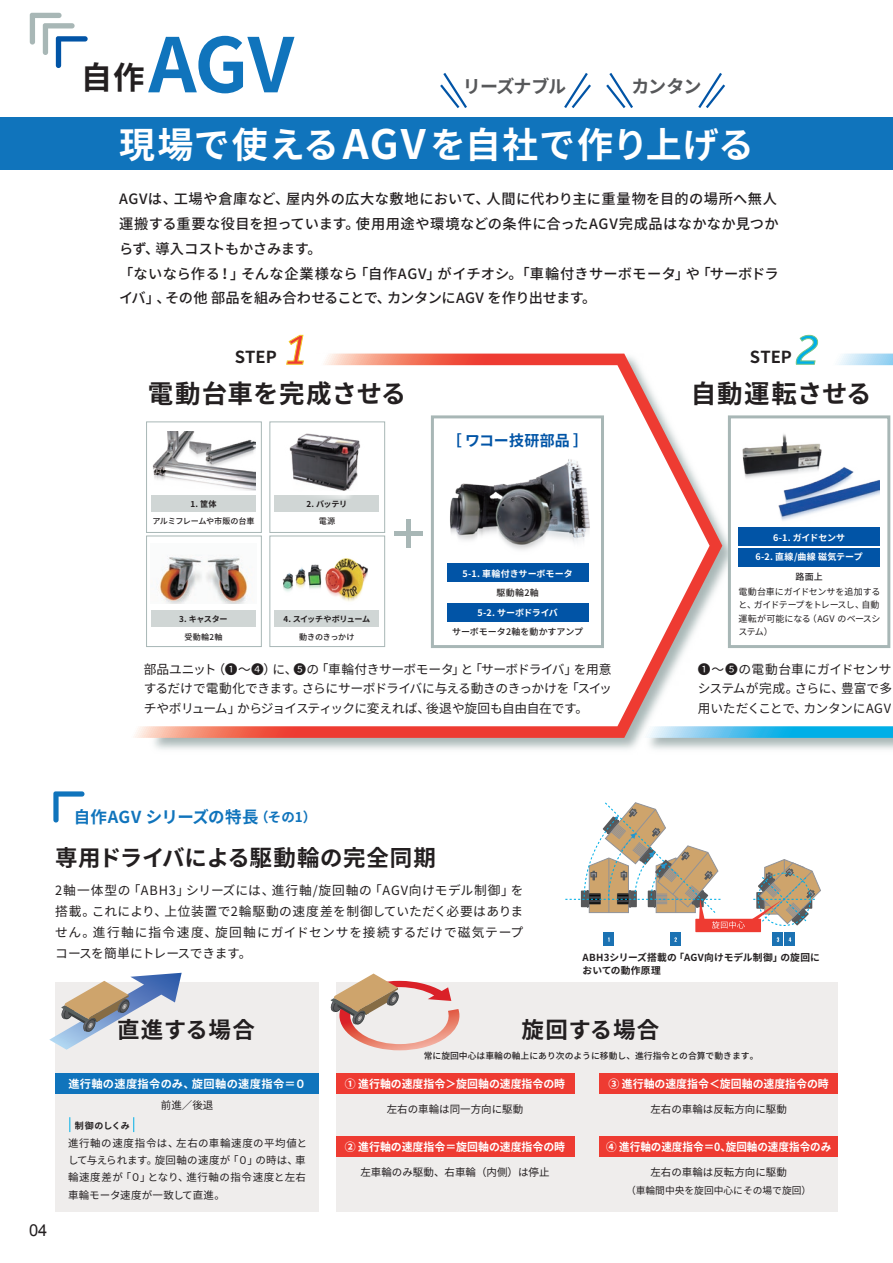
<style>
.page{position:relative;width:893px;height:1263px;background:#fff}
.page>*{position:absolute;margin:0;border:0;box-sizing:border-box;transform-origin:0 0}
.t1{font:700 75px "Toshiba Sans JP";color:#1074bc}
.t2{font:700 36px "Toshiba Sans JP";letter-spacing:.025em;color:#fff}
.t3{font:700 31.5px "Toshiba Sans JP";color:#231f20}
.t4{font:700 25.5px "Toshiba Sans JP";letter-spacing:.01em;color:#231f20}
.t5{font:700 22.5px "Toshiba Sans JP";letter-spacing:.02em;color:#231f20}
.t6{font:700 18px "Toshiba Sans JP";letter-spacing:-.045em;color:#57585a}
.t7{font:700 16.65px "Toshiba Sans JP";color:#231f20}
.t8{font:700 16.5px "Toshiba Sans JP";letter-spacing:.01em;color:#1074bc}
.t9{font:16.5px "Arial";color:#231f20}
.t10{font:700 15px "Toshiba Sans JP";letter-spacing:.005em;color:#0154a6}
.t11{font:500 14.25px/24.8px "Toshiba Sans JP";letter-spacing:.015em;color:#231f20}
.t12{font:12.75px/19.5px "Toshiba Sans JP";letter-spacing:-.01em;color:#231f20;text-align:justify}
.t13{font:700 11.25px "Toshiba Sans JP";color:#fff}
.t14{font:700 11.25px "Toshiba Sans JP";color:#fff;scale:.94 1}
.t15{font:700 11.25px "Toshiba Sans JP";letter-spacing:.03em;color:#fff}
.t16{font:10.5px/17.2px "Toshiba Sans JP";letter-spacing:.035em;color:#231f20}
.t17{font:10.5px "Toshiba Sans JP";color:#231f20}
.t18{font:700 9.75px/13.5px "Toshiba Sans JP";letter-spacing:.015em;color:#231f20}
.t19{font:9.75px "Toshiba Sans JP";color:#231f20}
.t20{font:9px/13.5px "Toshiba Sans JP";letter-spacing:-.02em;color:#231f20;text-align:justify}
.t21{font:700 9px/19.5px "Toshiba Sans JP";letter-spacing:-.005em;color:#fff;text-align:center}
.t22{font:500 9px "Toshiba Sans JP";letter-spacing:.01em;color:#231f20}
.t23{font:700 9px "Toshiba Sans JP";letter-spacing:-.035em;color:#fff}
.t24{font:700 9px "Toshiba Sans JP";letter-spacing:-.005em;color:#231f20}
.t25{font:500 8.85px "Toshiba Sans JP";color:#231f20}
.t26{font:500 8.1px "Toshiba Sans JP";letter-spacing:-.01em;color:#231f20}
.t27{font:700 8.1px "Toshiba Sans JP";letter-spacing:-.03em;color:#231f20}
.t28{font:700 8.1px "Toshiba Sans JP";letter-spacing:-.055em;color:#231f20}
.t29{font:500 8.1px "Toshiba Sans JP";letter-spacing:-.03em;color:#231f20}
.s1{font-size:40.5px}
.s2{font-size:13.5px}
</style>
<div class="page">
<div style="left:0;top:118px;width:893px;height:52px;background:#1074bc"></div>
<svg style="left:53px;top:791px;width:32px;height:31px"></svg>
<img style="left:867px;top:117px;width:26px;height:1px">
<div style="left:55px;top:982px;width:264px;height:230px;background:#efedec"></div>
<div style="left:336px;top:982px;width:502px;height:230px;background:#efedec"></div>
<div style="left:336px;top:1073px;width:238px;height:20px;background:#ee3b32"></div>
<div style="left:336px;top:1137px;width:238px;height:20px;background:#ee3b32"></div>
<div style="left:600px;top:1073px;width:238px;height:20px;background:#ee3b32"></div>
<div style="left:600px;top:1137px;width:238px;height:20px;background:#ee3b32"></div>
<div style="left:55px;top:1073px;width:264px;height:20px;background:#1074bc"></div>
<div style="left:604px;top:933px;width:10px;height:13px;background:#1b72b3"></div>
<div style="left:670px;top:933px;width:11px;height:13px;background:#1b72b3"></div>
<svg style="left:674px;top:937px;width:3px;height:5px"></svg>
<svg style="left:773px;top:933px;width:10px;height:13px"></svg>
<div style="left:785px;top:933px;width:10px;height:13px;background:#1b72b3"></div>
<div style="left:695px;top:919px;width:66px;height:13px;background:#ee3b32"></div>
<svg style="left:565px;top:802px;width:256px;height:126px"></svg>
<svg style="left:330px;top:973px;width:130px;height:77px"></svg>
<svg style="left:49px;top:973px;width:133px;height:77px"></svg>
<svg style="left:69px;top:1117px;width:1px;height:15px"></svg>
<svg style="left:133px;top:1117px;width:1px;height:15px"></svg>
<img style="left:154px;top:334px;width:629px;height:418px">
<svg style="left:135px;top:354px;width:587px;height:384px"></svg>
<svg style="left:135px;top:365px;width:575px;height:361px"></svg>
<svg style="left:286px;top:335px;width:18px;height:30px"></svg>
<svg style="left:796px;top:335px;width:22px;height:30px"></svg>
<div style="left:146px;top:421px;width:116px;height:112px;background:#fff;border:1px solid #a8b7b6"></div>
<div style="left:146px;top:536px;width:116px;height:111px;background:#fff;border:1px solid #a8b7b6"></div>
<div style="left:269px;top:421px;width:116px;height:112px;background:#fff;border:1px solid #a8b7b6"></div>
<div style="left:269px;top:536px;width:116px;height:111px;background:#fff;border:1px solid #a8b7b6"></div>
<div style="left:431px;top:415px;width:173px;height:233px;background:#fff;border:3px solid #a8b7b6"></div>
<div style="left:728px;top:415px;width:162px;height:233px;background:#fff;border:3px solid #a8b7b6"></div>
<div style="left:394px;top:531px;width:28px;height:5px;background:#a8b7b6"></div>
<div style="left:406px;top:519px;width:5px;height:29px;background:#a8b7b6"></div>
<div style="left:447px;top:563px;width:141px;height:19px;background:#0154a6"></div>
<div style="left:447px;top:603px;width:141px;height:19px;background:#0154a6"></div>
<div style="left:738px;top:527px;width:142px;height:19px;background:#0154a6"></div>
<div style="left:738px;top:548px;width:142px;height:18px;background:#0154a6"></div>
<div style="left:151px;top:495px;width:105px;height:17px;background:#d0d6d5"></div>
<div style="left:151px;top:610px;width:105px;height:17px;background:#d0d6d5"></div>
<div style="left:275px;top:495px;width:104px;height:17px;background:#d0d6d5"></div>
<div style="left:275px;top:610px;width:104px;height:17px;background:#d0d6d5"></div>
<img style="left:152px;top:431px;width:104px;height:59px">
<img style="left:268px;top:422px;width:116px;height:76px">
<img style="left:158px;top:556px;width:90px;height:47px">
<img style="left:268px;top:537px;width:116px;height:77px">
<img style="left:450px;top:441px;width:158px;height:114px">
<img style="left:730px;top:432px;width:149px;height:100px">
<svg style="left:30px;top:13px;width:58px;height:55px"></svg>
<svg style="left:698px;top:73px;width:27px;height:35px"></svg>
<svg style="left:606px;top:73px;width:27px;height:35px"></svg>
<svg style="left:564px;top:73px;width:27px;height:35px"></svg>
<svg style="left:440px;top:73px;width:27px;height:35px"></svg>
<h1 class="t1" style="left:148px;top:23px;width:147px">AGV</h1>
<h3 class="t3" style="left:81px;top:60px;width:65px">自作</h3>
<h3 class="t6" style="left:463px;top:77px;width:105px">リーズナブル</h3>
<h3 class="t6" style="left:631px;top:77px;width:71px">カンタン</h3>
<h2 class="t2" style="left:119px;top:124px;width:637px">現場で使える<span class="s1">AGV</span>を自社で作り上げる</h2>
<p class="t11" style="left:119px;top:187px;width:661px">AGVは、工場や倉庫など、屋内外の広大な敷地において、人間に代わり主に重量物を目的の場所へ無人運搬する重要な役目を担っています。使用用途や環境などの条件に合ったAGV完成品はなかなか見つからず、導入コストもかさみます。<br>「ないなら作る！」そんな企業様なら「自作AGV」がイチオシ。「車輪付きサーボモータ」や「サーボドライバ」、その他 部品を組み合わせることで、カンタンにAGV を作り出せます。</p>
<h3 class="t7" style="left:235px;top:347px;width:43px">STEP</h3>
<h3 class="t7" style="left:750px;top:347px;width:43px">STEP</h3>
<h3 class="t4" style="left:148px;top:379px;width:260px">電動台車を完成させる</h3>
<h3 class="t4" style="left:691px;top:379px;width:182px">自動運転させる</h3>
<p class="t27" style="left:191px;top:499px;width:28px">1. 筐体</p>
<p class="t26" style="left:152px;top:517px;width:104px">アルミフレームや市販の台車</p>
<p class="t27" style="left:306px;top:499px;width:42px">2. バッテリ</p>
<p class="t26" style="left:319px;top:517px;width:18px">電源</p>
<p class="t27" style="left:179px;top:615px;width:50px">3. キャスター</p>
<p class="t26" style="left:184px;top:632px;width:40px">受動輪2軸</p>
<p class="t28" style="left:283px;top:615px;width:88px">4. スイッチやボリューム</p>
<p class="t29" style="left:299px;top:632px;width:57px">動きのきっかけ</p>
<p class="t10" style="left:447px;top:432px;width:143px">［ ワコー技研部品 ］</p>
<p class="t21" style="left:462px;top:564px;width:112px">5-1. 車輪付きサーボモータ</p>
<p class="t22" style="left:496px;top:588px;width:44px">駆動輪2軸</p>
<p class="t23" style="left:477px;top:607px;width:82px">5-2. サーボドライバ</p>
<p class="t22" style="left:452px;top:627px;width:132px">サーボモータ2軸を動かすアンプ</p>
<p class="t21" style="left:755px;top:528px;width:109px">6-1. ガイドセンサ<br>6-2. 直線/曲線 磁気テープ</p>
<p class="t22" style="left:795px;top:571px;width:29px">路面上</p>
<p class="t20" style="left:738px;top:585px;width:144px">電動台車にガイドセンサを追加すると、ガイドテープをトレースし、自動運転が可能になる（AGV のベースシステム）</p>
<p class="t12" style="left:144px;top:659px;width:470px">部品ユニット（❶～❹）に、❺の「車輪付きサーボモータ」と「サーボドライバ」を用意するだけで電動化できます。さらにサーボドライバに与える動きのきっかけを「スイッチやボリューム」からジョイスティックに変えれば、後退や旋回も自由自在です。</p>
<p class="t12" style="left:698px;top:659px;width:196px">❶～❺の電動台車にガイドセンサシステムが完成。さらに、豊富で多用いただくことで、カンタンにAGV</p>
<p class="t8" style="left:74px;top:808px;width:244px">自作AGV シリーズの特長<span class="s2">（その1）</span></p>
<h3 class="t5" style="left:55px;top:845px;width:382px">専用ドライバによる駆動輪の完全同期</h3>
<p class="t12" style="left:55px;top:880px;width:470px;line-height:21px">2軸一体型の「ABH3」シリーズには、進行軸/旋回軸の「AGV向けモデル制御」を搭載。これにより、上位装置で2輪駆動の速度差を制御していただく必要はありません。進行軸に指令速度、旋回軸にガイドセンサを接続するだけで磁気テープコースを簡単にトレースできます。　　</p>
<p class="t18" style="left:583px;top:951px;width:239px">ABH3シリーズ搭載の「AGV向けモデル制御」の旋回においての動作原理</p>
<p class="t9" style="left:29px;top:1220px;width:20px">04</p>
<h3 class="t5" style="left:117px;top:1017px;width:139px">直進する場合</h3>
<h3 class="t5" style="left:522px;top:1017px;width:139px">旋回する場合</h3>
<p class="t25" style="left:424px;top:1051px;width:336px">常に旋回中心は車輪の軸上にあり次のように移動し、進行指令との合算で動きます。</p>
<p class="t15" style="left:68px;top:1077px;width:239px">進行軸の速度指令のみ、旋回軸の速度指令＝０</p>
<p class="t24" style="left:75px;top:1120px;width:56px">制御のしくみ</p>
<p class="t17" style="left:161px;top:1100px;width:54px">前進／後退</p>
<p class="t16" style="left:68px;top:1135px;width:241px">進行軸の速度指令は、左右の車輪速度の平均値として与えられます。旋回軸の速度が「０」の時は、車輪速度差が「０」となり、進行軸の指令速度と左右車輪モータ速度が一致して直進。</p>
<p class="t13" style="left:345px;top:1077px;width:222px">① 進行軸の速度指令＞旋回軸の速度指令の時</p>
<p class="t17" style="left:387px;top:1103px;width:138px">左右の車輪は同一方向に駆動</p>
<p class="t13" style="left:345px;top:1141px;width:222px">② 進行軸の速度指令＝旋回軸の速度指令の時</p>
<p class="t17" style="left:360px;top:1166px;width:190px">左車輪のみ駆動、右車輪（内側）は停止</p>
<p class="t13" style="left:608px;top:1077px;width:222px">③ 進行軸の速度指令＜旋回軸の速度指令の時</p>
<p class="t17" style="left:650px;top:1103px;width:138px">左右の車輪は反転方向に駆動</p>
<p class="t14" style="left:606px;top:1141px;width:241px">④ 進行軸の速度指令＝0、旋回軸の速度指令のみ</p>
<p class="t17" style="left:650px;top:1166px;width:138px">左右の車輪は反転方向に駆動</p>
<p class="t19" style="left:626px;top:1185px;width:187px">（車輪間中央を旋回中心にその場で旋回）</p>
</div>
